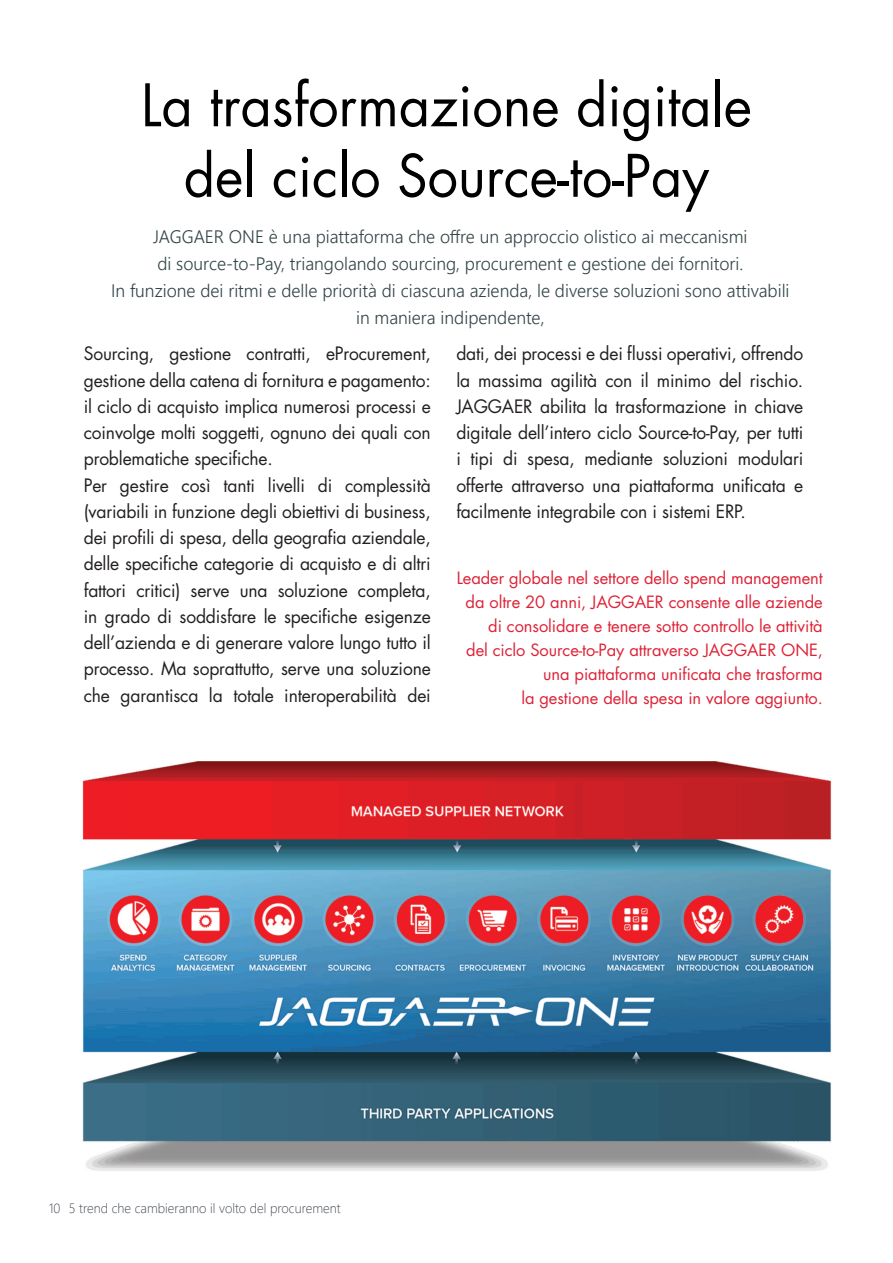
<style>
.page{position:relative;width:893px;height:1263px;background:#fff}
.page>*{position:absolute;margin:0;border:0;box-sizing:border-box;transform-origin:0 0}
.t1{font:57px/70.5px "Futura";color:#000;text-align:center;scale:.95 1}
.t2{font:18px/26.2px "Futura";letter-spacing:-.01em;color:#231f20}
.t3{font:18px/27px "Webly Sleek UI Semilight";color:#324447;text-align:center}
.t4{font:16.5px/24px "Futura";letter-spacing:-.005em;color:#de2337;text-align:right}
.t5{font:13.5px "Webly Sleek UI Light";color:#434a53}
</style>
<div class="page">
<img style="left:82px;top:761px;width:750px;height:410px">
<h1 class="t1" style="left:141px;top:71px;width:644px">La trasformazione digitale del ciclo Source-to-Pay</h1>
<p class="t3" style="left:111px;top:222px;width:680px">JAGGAER ONE è una piattaforma che offre un approccio olistico ai meccanismi<br>di source-to-Pay, triangolando sourcing, procurement e gestione dei fornitori.<br>In funzione dei ritmi e delle priorità di ciascuna azienda, le diverse soluzioni sono attivabili in maniera indipendente,</p>
<p class="t2" style="left:84px;top:341px;width:349px">Sourcing, gestione contratti, eProcurement, gestione della catena di fornitura e pagamento: il ciclo di acquisto implica numerosi processi e coinvolge molti soggetti, ognuno dei quali con problematiche specifiche.<br>Per gestire così tanti livelli di complessità (variabili in funzione degli obiettivi di business, dei profili di spesa, della geografia aziendale, delle specifiche categorie di acquisto e di altri fattori critici) serve una soluzione completa, in grado di soddisfare le specifiche esigenze dell’azienda e di generare valore lungo tutto il processo. Ma soprattutto, serve una soluzione che garantisca la totale interoperabilità dei</p>
<p class="t2" style="left:456px;top:341px;width:349px;text-align:justify">dati, dei processi e dei flussi operativi, offrendo la massima agilità con il minimo del rischio.<br>JAGGAER abilita la trasformazione in chiave digitale dell’intero ciclo Source-to-Pay, per tutti i tipi di spesa, mediante soluzioni modulari offerte attraverso una piattaforma unificata e facilmente integrabile con i sistemi ERP.</p>
<p class="t4" style="left:457px;top:566px;width:368px">Leader globale nel settore dello spend management da oltre 20 anni, JAGGAER consente alle aziende di consolidare e tenere sotto controllo le attività<br>del ciclo Source-to-Pay attraverso JAGGAER ONE, una piattaforma unificata che trasforma<br>la gestione della spesa in valore aggiunto.</p>
<p class="t5" style="left:49px;top:1198px;width:293px">10 5 trend che cambieranno il volto del procurement</p>
</div>
